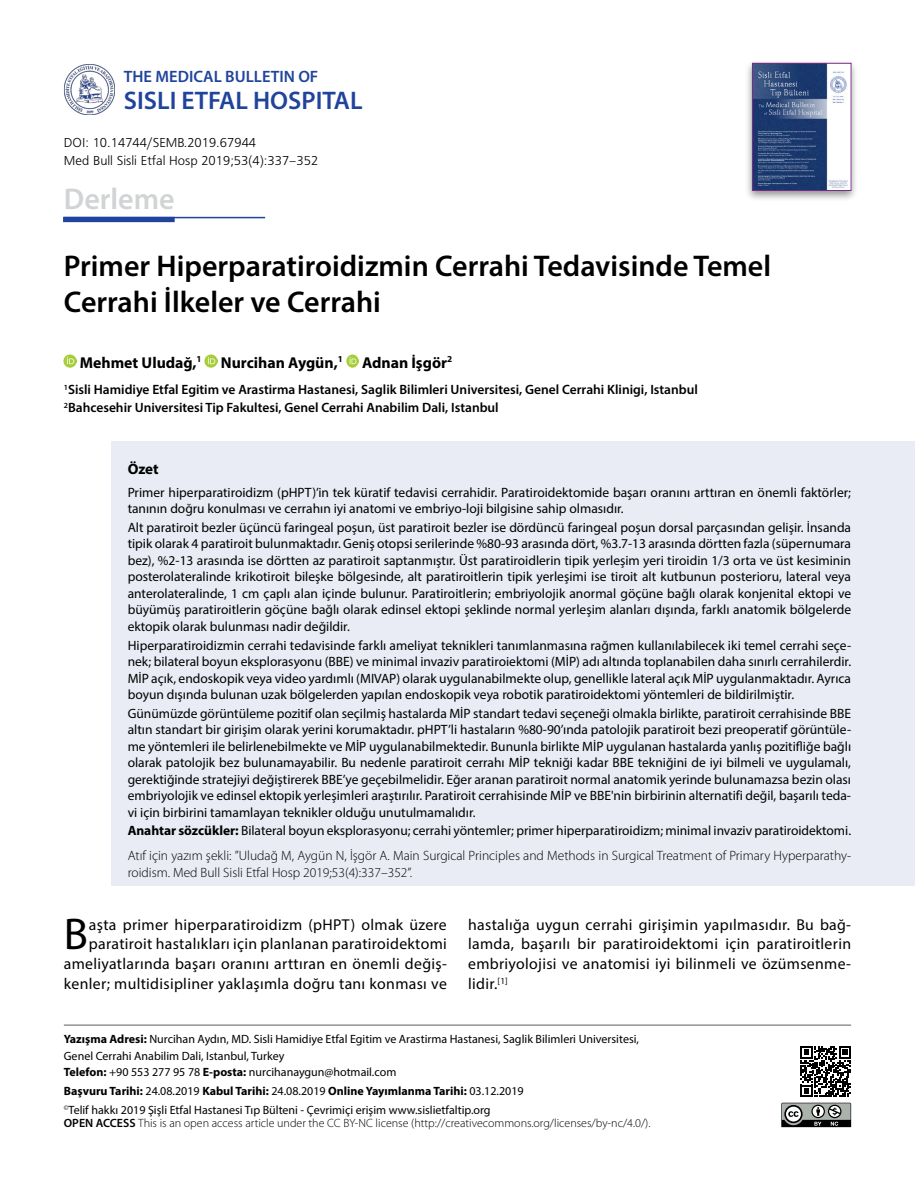
<style>
.page{position:relative;width:915px;height:1191px;background:#fff}
.page>*{position:absolute;margin:0;border:0;box-sizing:border-box;transform-origin:0 0}
.t1{font:44.7px "Myriad Pro";color:#000}
.t2{font:600 30px/36px "Myriad Pro";color:#000}
.t3{font:600 30px "Myriad Pro";color:#d1d3d4}
.t4{font:600 25.5px "Myriad Pro";color:#20449c}
.t5{font:600 16.5px "Myriad Pro";color:#20449c}
.t6{font:15.75px/19.6px "Myriad Pro";letter-spacing:.02em;color:#000;text-align:right}
.t7{font:700 15.75px "Myriad Pro";color:#000}
.t8{font:700 15px "Myriad Pro";color:#000}
.t9{font:13.5px/16.5px "Myriad Pro";color:#000;text-align:justify}
.t10{font:300 13.5px/25px "Myriad Pro";color:#000}
.t11{font:600 13.5px/18px "Myriad Pro";color:#000}
.t12{font:13.5px/18px "Frugal Normal Tr";color:#000}
.t13{font:12px/16.5px "Myriad Pro";color:#000}
.t14{font:300 12px "Myriad Pro";color:#000}
.s1{font-weight:700}
.s2{font-weight:400}
.s3{font-weight:600}
</style>
<div class="page">
<div style="left:112px;top:442px;width:802px;height:444px;background:#e9ecf5"></div>
<svg style="left:64px;top:355px;width:13px;height:12px"></svg>
<svg style="left:205px;top:355px;width:12px;height:12px"></svg>
<svg style="left:346px;top:355px;width:13px;height:12px"></svg>
<hr style="left:64px;top:1024px;width:786px;height:2px;background:#939598">
<hr style="left:64px;top:217px;width:201px;height:1px;background:#20449c">
<div style="left:63px;top:217px;width:112px;height:5px;background:#20449c"></div>
<img style="left:64px;top:64px;width:51px;height:51px">
<div style="left:744px;top:59px;width:114px;height:143px;background:#000;opacity:.43"></div>
<img style="left:754px;top:65px;width:94px;height:124px">
<div style="left:752px;top:63px;width:98px;height:128px;border:1px solid #792b88"></div>
<svg style="left:781px;top:1102px;width:71px;height:26px;background:#7b7e7b"></svg>
<svg style="left:800px;top:1046px;width:50px;height:50px"></svg>
<p class="t5" style="left:124px;top:66px;width:196px">THE MEDICAL BULLETIN OF</p>
<h3 class="t4" style="left:124px;top:84px;width:240px">SISLI ETFAL HOSPITAL</h3>
<p class="t12" style="left:64px;top:133px;width:256px">DOI: 10.14744/SEMB.2019.67944<br>Med Bull Sisli Etfal Hosp 2019;53(4):337–352</p>
<h2 class="t3" style="left:64px;top:179px;width:112px">Derleme</h2>
<h2 class="t2" style="left:64px;top:247px;width:708px">Primer Hiperparatiroidizmin Cerrahi Tedavisinde Temel<br>Cerrahi İlkeler ve Cerrahi</h2>
<p class="t7" style="left:80px;top:352px;width:374px">Mehmet Uludağ,<sup>1</sup> Nurcihan Aygün,<sup>1</sup> Adnan İşgör<sup>2</sup></p>
<p class="t11" style="left:64px;top:380px;width:635px"><sup>1</sup>Sisli Hamidiye Etfal Egitim ve Arastirma Hastanesi, Saglik Bilimleri Universitesi, Genel Cerrahi Klinigi, Istanbul<br><sup>2</sup>Bahcesehir Universitesi Tip Fakultesi, Genel Cerrahi Anabilim Dali, Istanbul</p>
<p class="t8" style="left:128px;top:459px;width:33px">Özet</p>
<p class="t9" style="left:128px;top:484px;width:724px">Primer hiperparatiroidizm (pHPT)’in tek küratif tedavisi cerrahidir. Paratiroidektomide başarı oranını arttıran en önemli faktörler; tanının doğru konulması ve cerrahın iyi anatomi ve embriyo-loji bilgisine sahip olmasıdır.</p>
<p class="t9" style="left:128px;top:519px;width:724px">Alt paratiroit bezler üçüncü faringeal poşun, üst paratiroit bezler ise dördüncü faringeal poşun dorsal parçasından gelişir. İnsanda tipik olarak 4 paratiroit bulunmaktadır. Geniş otopsi serilerinde %80-93 arasında dört, %3.7-13 arasında dörtten fazla (süpernumara bez), %2-13 arasında ise dörtten az paratiroit saptanmıştır. Üst paratiroidlerin tipik yerleşim yeri tiroidin 1/3 orta ve üst kesiminin posterolateralinde krikotiroit bileşke bölgesinde, alt paratiroitlerin tipik yerleşimi ise tiroit alt kutbunun posterioru, lateral veya anterolateralinde, 1 cm çaplı alan içinde bulunur. Paratiroitlerin; embriyolojik anormal göçüne bağlı olarak konjenital ektopi ve büyümüş paratiroitlerin göçüne bağlı olarak edinsel ektopi şeklinde normal yerleşim alanları dışında, farklı anatomik bölgelerde ektopik olarak bulunması nadir değildir.</p>
<p class="t9" style="left:128px;top:636px;width:724px">Hiperparatiroidizmin cerrahi tedavisinde farklı ameliyat teknikleri tanımlanmasına rağmen kullanılabilecek iki temel cerrahi seçe&shy;nek; bilateral boyun eksplorasyonu (BBE) ve minimal invaziv paratiroiektomi (MİP) adı altında toplanabilen daha sınırlı cerrahilerdir.<br>MİP açık, endoskopik veya video yardımlı (MIVAP) olarak uygulanabilmekte olup, genellikle lateral açık MİP uygulanmaktadır. Ayrıca boyun dışında bulunan uzak bölgelerden yapılan endoskopik veya robotik paratiroidektomi yöntemleri de bildirilmiştir.</p>
<p class="t9" style="left:128px;top:704px;width:724px">Günümüzde görüntüleme pozitif olan seçilmiş hastalarda MİP standart tedavi seçeneği olmakla birlikte, paratiroit cerrahisinde BBE altın standart bir girişim olarak yerini korumaktadır. pHPT’li hastaların %80-90’ında patolojik paratiroit bezi preoperatif görüntüle&shy;me yöntemleri ile belirlenebilmekte ve MİP uygulanabilmektedir. Bununla birlikte MİP uygulanan hastalarda yanlış pozitifliğe bağlı olarak patolojik bez bulunamayabilir. Bu nedenle paratiroit cerrahı MİP tekniği kadar BBE tekniğini de iyi bilmeli ve uygulamalı, gerektiğinde stratejiyi değiştirerek BBE’ye geçebilmelidir. Eğer aranan paratiroit normal anatomik yerinde bulunamazsa bezin olası embriyolojik ve edinsel ektopik yerleşimleri araştırılır. Paratiroit cerrahisinde MİP ve BBE'nin birbirinin alternatifi değil, başarılı teda&shy;vi için birbirini tamamlayan teknikler olduğu unutulmamalıdır.</p>
<p class="t10" style="left:128px;top:818px;width:724px"><span class="s1">Anahtar sözcükler:</span> <span class="s2">Bilateral boyun eksplorasyonu; cerrahi yöntemler; primer hiperparatiroidizm; minimal invaziv paratiroidektomi.<br></span>Atıf için yazım şekli: ”Uludağ M, Aygün N, İşgör A. Main Surgical Principles and Methods in Surgical Treatment of Primary Hyperparathy-</p>
<p class="t10" style="left:128px;top:860px;width:286px">roidism. Med Bull Sisli Etfal Hosp 2019;53(4):337–352”.</p>
<p class="t6" style="left:64px;top:914px;width:384px">aşta primer hiperparatiroidizm (pHPT) olmak üzere paratiroit hastalıkları için planlanan paratiroidektomi ameliyatlarında başarı oranını arttıran en önemli değiş&shy;kenler; multidisipliner yaklaşımla doğru tanı konması ve</p>
<p class="t6" style="left:468px;top:914px;width:384px;text-align:justify">hastalığa uygun cerrahi girişimin yapılmasıdır. Bu bağ&shy;lamda, başarılı bir paratiroidektomi için paratiroitlerin embriyolojisi ve anatomisi iyi bilinmeli ve özümsenme&shy;lidir.<sup>[1]</sup></p>
<h1 class="t1" style="left:64px;top:906px;width:26px">B</h1>
<p class="t13" style="left:64px;top:1031px;width:576px"><span class="s1">Yazışma Adresi:</span> Nurcihan Aydın, MD. Sisli Hamidiye Etfal Egitim ve Arastirma Hastanesi, Saglik Bilimleri Universitesi,<br>Genel Cerrahi Anabilim Dali, Istanbul, Turkey<br><span class="s1">Telefon:</span> +90 553 277 95 78 <span class="s1">E-posta:</span> nurcihanaygun@hotmail.com</p>
<p class="t13" style="left:64px;top:1081px;width:461px;line-height:18.6px"><span class="s1">Başvuru Tarihi:</span> 24.08.2019 <span class="s1">Kabul Tarihi:</span> 24.08.2019 <span class="s1">Online Yayımlanma Tarihi:</span> 03.12.2019 <sup>©</sup>Telif hakkı 2019 Şişli Etfal Hastanesi Tıp Bülteni - Çevrimiçi erişim www.sislietfaltip.org</p>
<p class="t14" style="left:64px;top:1116px;width:588px"><span class="s3">OPEN ACCESS</span> This is an open access article under the CC BY-NC license (http://creativecommons.org/licenses/by-nc/4.0/).</p>
</div>
